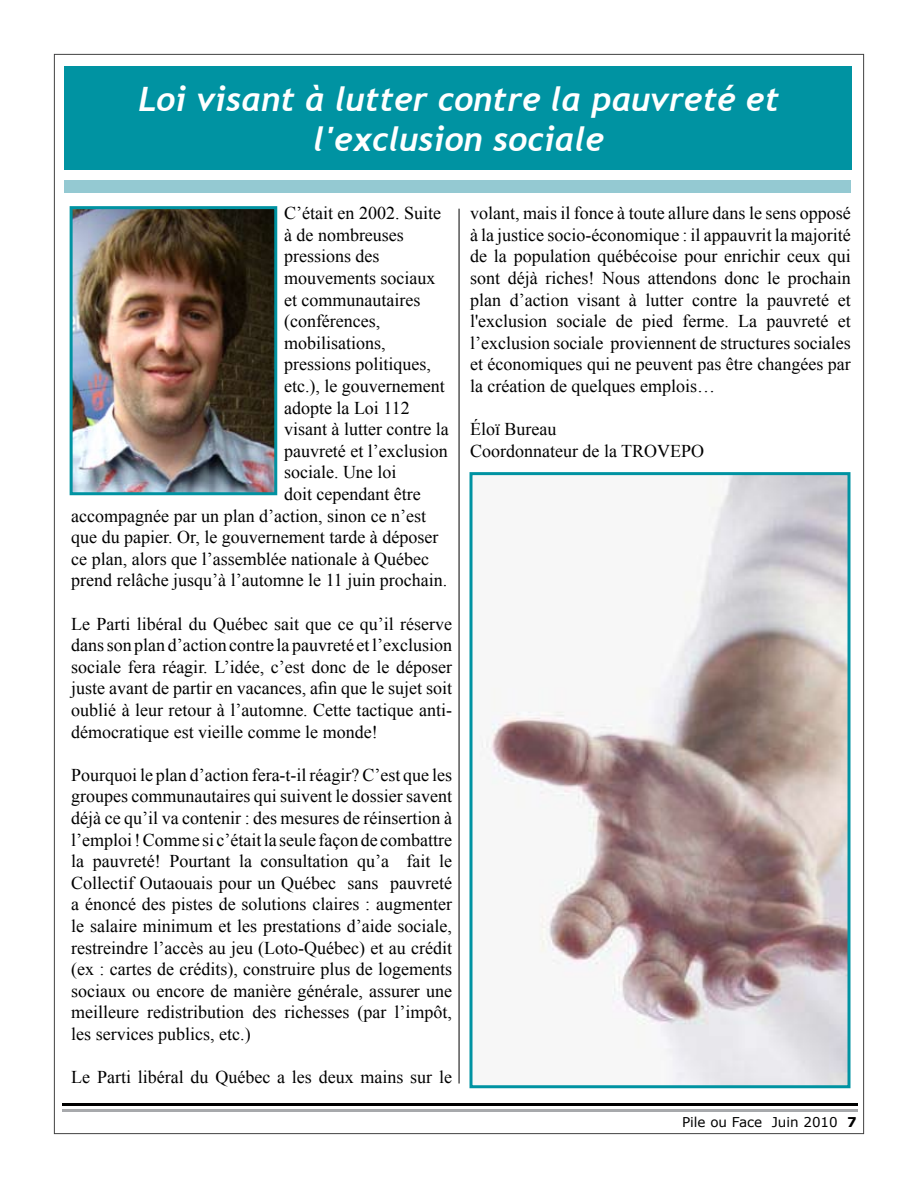
<style>
.page{position:relative;width:918px;height:1188px;background:#fff}
.page>*{position:absolute;margin:0;border:0;box-sizing:border-box;transform-origin:0 0}
.t1{font:italic 700 33.6px/40.3px "Trebuchet";color:#fff;text-align:center}
.t2{font:18px/21.6px "Times New Roman";color:#000;text-align:justify}
.t3{font:13.5px "Verdana";color:#000}
.s1{font-weight:700}
</style>
<div class="page">
<hr style="left:62px;top:1103px;width:795px;height:3px;background:#000">
<hr style="left:62px;top:1109px;width:795px;height:3px;background:#a7a9ac">
<hr style="left:459px;top:209px;width:1px;height:875px;background:#000">
<div style="left:64px;top:66px;width:788px;height:104px;background:#0093a2"></div>
<div style="left:65px;top:180px;width:786px;height:12px;background:#94c9d2"></div>
<img style="left:74px;top:210px;width:199px;height:281px">
<div style="left:70px;top:206px;width:207px;height:289px;border:3px solid #0093a2"></div>
<img style="left:480px;top:476px;width:366px;height:608px">
<div style="left:470px;top:472px;width:380px;height:616px;border:3px solid #0093a2"></div>
<h1 class="t1" style="left:138px;top:79px;width:642px">Loi visant à lutter contre la pauvreté et l'exclusion sociale</h1>
<p class="t2" style="left:284px;top:202px;width:158px">C’était en 2002. Suite</p>
<p class="t2" style="left:284px;top:224px;width:121px">à de nombreuses</p>
<p class="t2" style="left:284px;top:245px;width:97px">pressions des</p>
<p class="t2" style="left:284px;top:267px;width:153px">mouvements sociaux</p>
<p class="t2" style="left:284px;top:288px;width:138px">et communautaires</p>
<p class="t2" style="left:284px;top:310px;width:98px">(conférences,</p>
<p class="t2" style="left:284px;top:332px;width:103px">mobilisations,</p>
<p class="t2" style="left:284px;top:353px;width:149px">pressions politiques,</p>
<p class="t2" style="left:284px;top:375px;width:162px">etc.), le gouvernement</p>
<p class="t2" style="left:284px;top:396px;width:127px">adopte la Loi 112</p>
<p class="t2" style="left:284px;top:418px;width:166px">visant à lutter contre la</p>
<p class="t2" style="left:284px;top:440px;width:165px">pauvreté et l’exclusion</p>
<p class="t2" style="left:284px;top:461px;width:114px">sociale. Une loi</p>
<p class="t2" style="left:284px;top:483px;width:138px">doit cependant être</p>
<p class="t2" style="left:71px;top:504px;width:356px">accompagnée par un plan d’action, sinon ce n’est</p>
<p class="t2" style="left:71px;top:526px;width:369px">que du papier. Or, le gouvernement tarde à déposer</p>
<p class="t2" style="left:71px;top:548px;width:359px">ce plan, alors que l’assemblée nationale à Québec</p>
<p class="t2" style="left:71px;top:569px;width:378px">prend relâche jusqu’à l’automne le 11 juin prochain.</p>
<p class="t2" style="left:71px;top:612px;width:382px">Le Parti libéral du Québec sait que ce qu’il réserve dans son plan d’action contre la pauvreté et l’exclusion sociale fera réagir. L’idée, c’est donc de le déposer juste avant de partir en vacances, afin que le sujet soit oublié à leur retour à l’automne. Cette tactique anti&shy;démocratique est vieille comme le monde!</p>
<p class="t2" style="left:71px;top:764px;width:382px">Pourquoi le plan d’action fera-t-il réagir? C’est que les groupes communautaires qui suivent le dossier savent déjà ce qu’il va contenir : des mesures de réinsertion à l’emploi ! Comme si c’était la seule façon de combattre la pauvreté! Pourtant la consultation qu’a fait le Collectif Outaouais pour un Québec sans pauvreté a énoncé des pistes de solutions claires : augmenter le salaire minimum et les prestations d’aide sociale, restreindre l’accès au jeu (Loto-Québec) et au crédit (ex : cartes de crédits), construire plus de logements sociaux ou encore de manière générale, assurer une meilleure redistribution des richesses (par l’impôt, les services publics, etc.)</p>
<p class="t2" style="left:71px;top:1066px;width:382px">Le Parti libéral du Québec a les deux mains sur le</p>
<p class="t2" style="left:470px;top:202px;width:382px">volant, mais il fonce à toute allure dans le sens opposé à la justice socio-économique : il appauvrit la majorité de la population québécoise pour enrichir ceux qui sont déjà riches! Nous attendons donc le prochain plan d’action visant à lutter contre la pauvreté et l'exclusion sociale de pied ferme. La pauvreté et l’exclusion sociale proviennent de structures sociales et économiques qui ne peuvent pas être changées par la création de quelques emplois…</p>
<p class="t2" style="left:470px;top:418px;width:236px">Éloï Bureau<br>Coordonnateur de la TROVEPO</p>
<p class="t3" style="left:682px;top:1113px;width:176px">Pile ou Face Juin 2010 <span class="s1">7</span></p>
</div>
